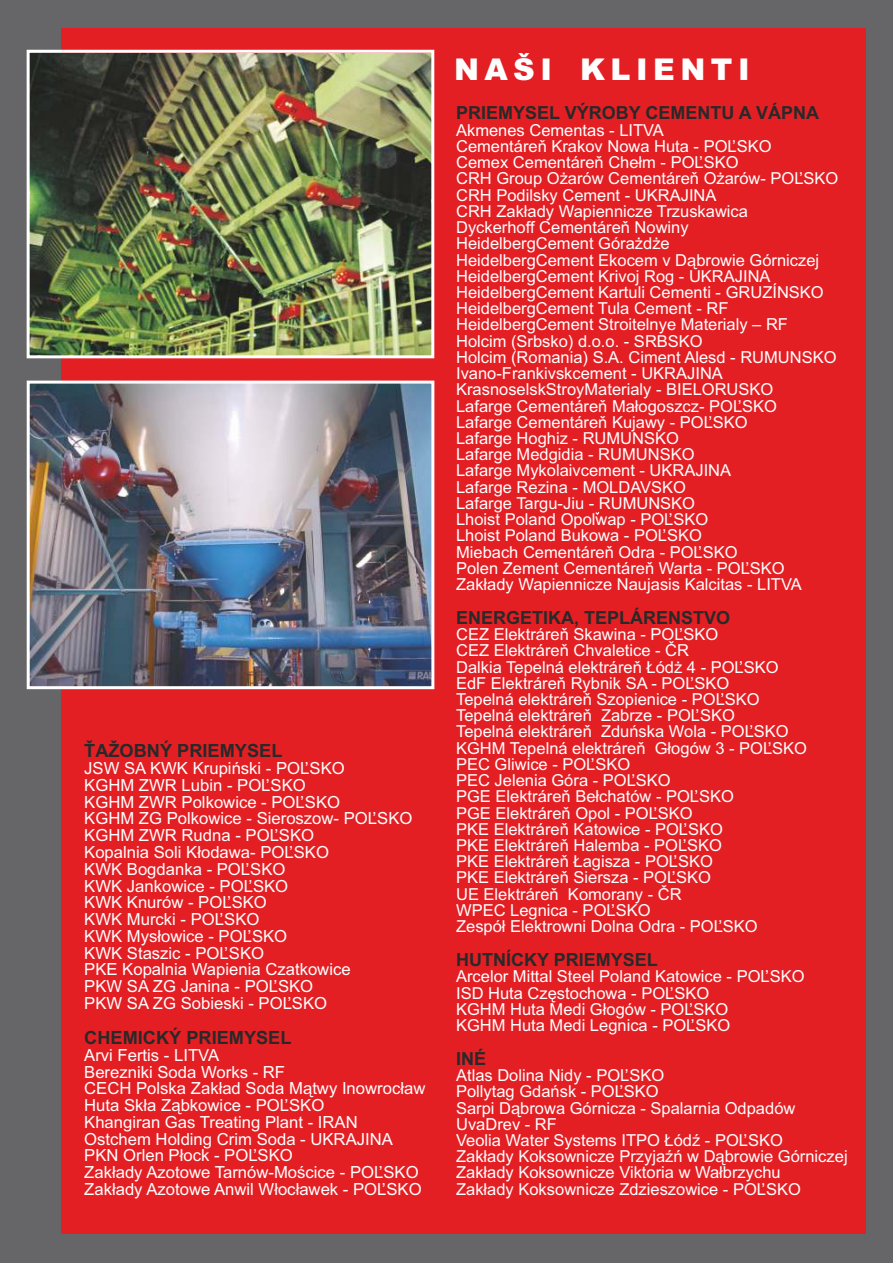
<style>
.page{position:relative;width:893px;height:1263px;background:#666669}
.page>*{position:absolute;margin:0;border:0;box-sizing:border-box;transform-origin:0 0}
.t1{font:900 30px "Arial";letter-spacing:.185em;color:#fff}
.t2{font:700 18.15px "Arial";color:#292929}
.t3{font:700 18px "Arial";color:#292929}
.t4{font:16.65px/16.8px "Arial";color:#fff}
.t5{font:16.5px/16.2px "Arial";color:#fff}
</style>
<div class="page">
<div style="left:61px;top:29px;width:804px;height:1205px;background:#e31f24"></div>
<img style="left:31px;top:385px;width:399px;height:300px">
<div style="left:27px;top:381px;width:407px;height:308px;border:3px solid #fff"></div>
<svg style="left:595px;top:512px;width:5px;height:3px"></svg>
<img style="left:31px;top:54px;width:399px;height:300px">
<div style="left:27px;top:50px;width:407px;height:308px;border:3px solid #fff"></div>
<p class="t2" style="left:84px;top:744px;width:200px">ŤAŽOBNÝ PRIEMYSEL</p>
<p class="t4" style="left:84px;top:761px;width:330px">JSW SA KWK Krupiński - POĽSKO<br>KGHM ZWR Lubin - POĽSKO<br>KGHM ZWR Polkowice - POĽSKO<br>KGHM ZG Polkowice - Sieroszow- POĽSKO<br>KGHM ZWR Rudna - POĽSKO<br>Kopalnia Soli Kłodawa- POĽSKO<br>KWK Bogdanka - POĽSKO<br>KWK Jankowice - POĽSKO<br>KWK Knurów - POĽSKO<br>KWK Murcki - POĽSKO<br>KWK Mysłowice - POĽSKO<br>KWK Staszic - POĽSKO<br>PKE Kopalnia Wapienia Czatkowice<br>PKW SA ZG Janina - POĽSKO<br>PKW SA ZG Sobieski - POĽSKO</p>
<p class="t4" style="left:84px;top:1048px;width:343px">Arvi Fertis - LITVA<br>Berezniki Soda Works - RF<br>CECH Polska Zakład Soda Mątwy Inowrocław<br>Huta Skła Ząbkowice - POĽSKO<br>Khangiran Gas Treating Plant - IRAN<br>Ostchem Holding Crim Soda - UKRAJINA<br>PKN Orlen Płock - POĽSKO<br>Zakłady Azotowe Tarnów-Mościce - POĽSKO<br>Zakłady Azotowe Anwil Włocławek - POĽSKO</p>
<p class="t2" style="left:84px;top:1030px;width:209px">CHEMICKÝ PRIEMYSEL</p>
<h1 class="t1" style="left:454px;top:59px;width:297px">NAŠI KLIENTI</h1>
<p class="t3" style="left:456px;top:106px;width:365px">PRIEMYSEL VÝROBY CEMENTU A VÁPNA</p>
<p class="t5" style="left:456px;top:123px;width:384px">Akmenes Cementas - LITVA<br>Cementáreň Krakov Nowa Huta - POĽSKO<br>Cemex Cementáreň Chełm - POĽSKO<br>CRH Group Ożarów Cementáreň Ożarów- POĽSKO CRH Podilsky Cement - UKRAJINA<br>CRH Zakłady Wapiennicze Trzuskawica<br>Dyckerhoff Cementáreň Nowiny<br>HeidelbergCement Górażdże<br>HeidelbergCement Ekocem v Dąbrowie Górniczej HeidelbergCement Krivoj Rog - UKRAJINA HeidelbergCement Kartuli Cementi - GRUZÍNSKO HeidelbergCement Tula Cement - RF HeidelbergCement Stroitelnye Materialy – RF Holcim (Srbsko) d.o.o. - SRBSKO<br>Holcim (Romania) S.A. Ciment Alesd - RUMUNSKO Ivano-Frankivskcement - UKRAJINA KrasnoselskStroyMaterialy - BIELORUSKO<br>Lafarge Cementáreň Małogoszcz- POĽSKO<br>Lafarge Cementáreň Kujawy - POĽSKO<br>Lafarge Hoghiz - RUMUNSKO<br>Lafarge Medgidia - RUMUNSKO<br>Lafarge Mykolaivcement - UKRAJINA<br>Lafarge Rezina - MOLDAVSKO<br>Lafarge Targu-Jiu - RUMUNSKO<br>Lhoist Poland Opolwap - POĽSKO<br>Lhoist Poland Bukowa - POĽSKO<br>Miebach Cementáreň Odra - POĽSKO<br>Polen Zement Cementáreň Warta - POĽSKO Zakłady Wapiennicze Naujasis Kalcitas - LITVA</p>
<p class="t5" style="left:456px;top:628px;width:352px">CEZ Elektráreň Skawina - POĽSKO<br>CEZ Elektráreň Chvaletice - ČR<br>Dalkia Tepelná elektráreň Łódż 4 - POĽSKO<br>EdF Elektráreň Rybnik SA - POĽSKO<br>Tepelná elektráreň Szopienice - POĽSKO<br>Tepelná elektráreň Zabrze - POĽSKO<br>Tepelná elektráreň Zduńska Wola - POĽSKO<br>KGHM Tepelná elektráreň Głogów 3 - POĽSKO<br>PEC Gliwice - POĽSKO<br>PEC Jelenia Góra - POĽSKO<br>PGE Elektráreň Bełchatów - POĽSKO<br>PGE Elektráreň Opol - POĽSKO<br>PKE Elektráreň Katowice - POĽSKO<br>PKE Elektráreň Halemba - POĽSKO<br>PKE Elektráreň Łagisza - POĽSKO<br>PKE Elektráreň Siersza - POĽSKO<br>UE Elektráreň Komorany - ČR<br>WPEC Legnica - POĽSKO<br>Zespół Elektrowni Dolna Odra - POĽSKO</p>
<p class="t5" style="left:456px;top:970px;width:350px">Arcelor Mittal Steel Poland Katowice - POĽSKO ISD Huta Częstochowa - POĽSKO<br>KGHM Huta Medi Głogów - POĽSKO<br>KGHM Huta Medi Legnica - POĽSKO</p>
<p class="t5" style="left:456px;top:1069px;width:393px">Atlas Dolina Nidy - POĽSKO<br>Pollytag Gdańsk - POĽSKO<br>Sarpi Dąbrowa Górnicza - Spalarnia Odpadów UvaDrev - RF<br>Veolia Water Systems ITPO Łódź - POĽSKO<br>Zakłady Koksownicze Przyjaźń w Dąbrowie Górniczej Zakłady Koksownicze Viktoria w Wałbrzychu<br>Zakłady Koksownicze Zdzieszowice - POĽSKO</p>
<p class="t3" style="left:456px;top:610px;width:276px">ENERGETIKA, TEPLÁRENSTVO</p>
<p class="t3" style="left:456px;top:953px;width:203px">HUTNÍCKY PRIEMYSEL</p>
<p class="t3" style="left:456px;top:1051px;width:32px">INÉ</p>
</div>
